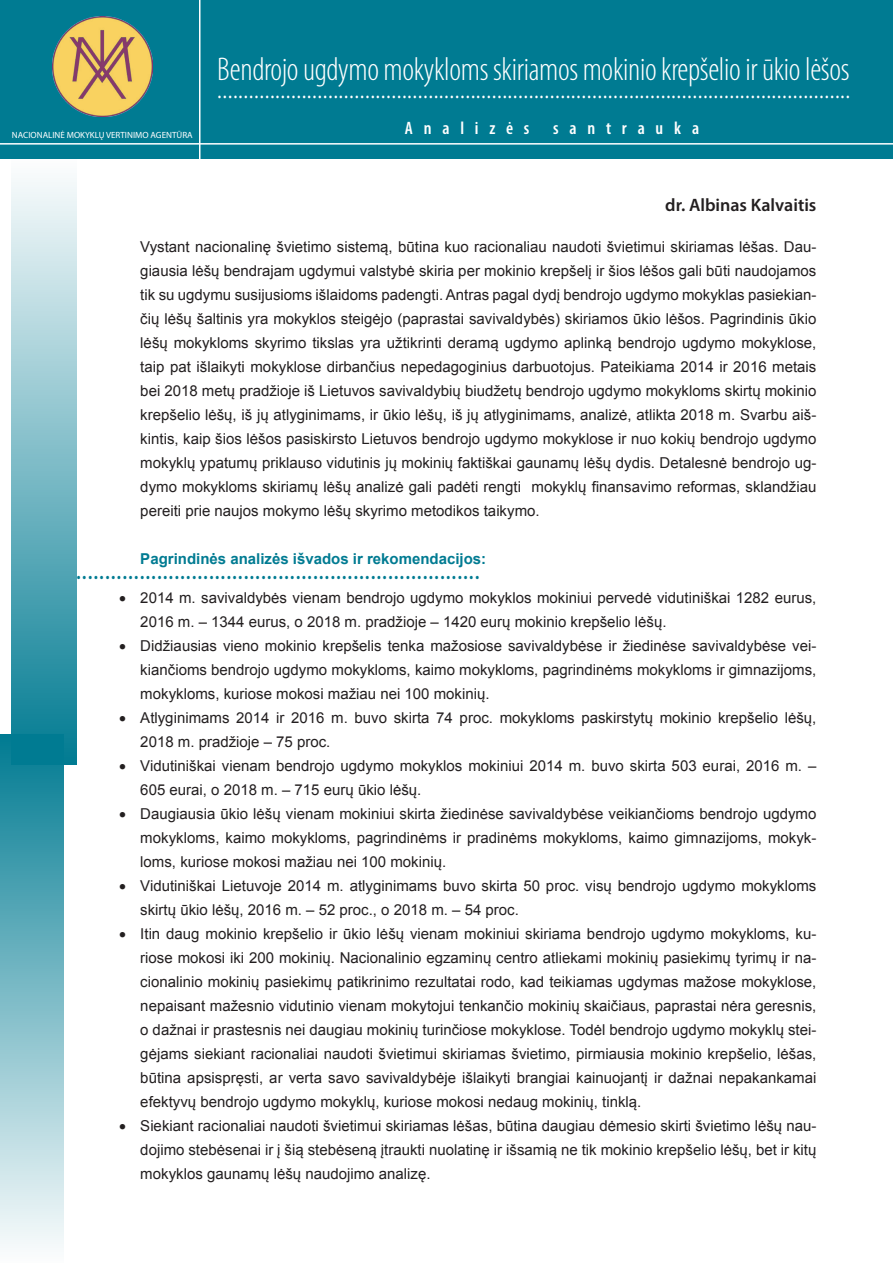
<style>
.page{position:relative;width:893px;height:1263px;background:#fff}
.page>*{position:absolute;margin:0;border:0;box-sizing:border-box;transform-origin:0 0}
.t1{font:300 condensed 33px "Myriad Pro";letter-spacing:-.01em;color:#fff}
.t2{font:600 18px "Myriad Pro";color:#231f20}
.t3{font:600 condensed 18px "Myriad Pro";letter-spacing:.6em;color:#fff}
.t4{font:900 condensed 16.5px "Myriad Pro";color:#007b92}
.Sąrašo_pastraipa{font:15px/24px "Arial";color:#231f20;text-align:justify}
.t5{font:700 15px "Arial";color:#007b92}
.t6{font:9px "Myriad Pro";color:#fff}
</style>
<div class="page">
<div style="left:0;top:0;width:893px;height:158px;background:#007b92"></div>
<hr style="left:0;top:143px;width:893px;height:2px;background:#fff">
<hr style="left:199px;top:0;width:1px;height:178px;background:#fff">
<img style="left:52px;top:16px;width:100px;height:100px">
<div style="left:11px;top:159px;width:66px;height:606px;background:linear-gradient(to bottom,#fdfdfe,#017b92)"></div>
<div style="left:0;top:734px;width:63px;height:529px;background:linear-gradient(to bottom,#007a91,#fdfdfe)"></div>
<p class="t6" style="left:12px;top:130px;width:182px">NACIONALINĖ MOKYKLŲ VERTINIMO AGENTŪRA</p>
<p class="t1" style="left:217px;top:52px;width:634px">Bendrojo ugdymo mokykloms skiriamos mokinio krepšelio ir ūkio lėšos</p>
<p class="t1" style="left:217px;top:70px;width:635px">........................................................................................................................</p>
<p class="t3" style="left:405px;top:118px;width:126px">Analizės</p>
<p class="t3" style="left:553px;top:118px;width:147px">santrauka</p>
<p class="t2" style="left:665px;top:194px;width:153px">dr. Albinas Kalvaitis</p>
<p class="Sąrašo_pastraipa" style="left:140px;top:235px;width:678px">Vys-tant na-cio-na-li-nę švie-ti-mo sis-te-mą, bū-ti-na kuo ra-cio-na-liau nau-do-ti švie-ti-mui ski-ria-mas lė-šas. Dau&shy;giau-sia lė-šų ben-dra-jam ug-dy-mui vals-ty-bė ski-ria per mo-ki-nio krep-še-lį ir šios lė-šos ga-li bū-ti nau-do-ja-mos tik su ug-dy-mu su-si-ju-sioms iš-lai-doms pa-deng-ti. Ant-ras pa-gal dy-dį ben-dro-jo ug-dy-mo mo-kyk-las pa-sie-kian&shy;čių lė-šų šal-ti-nis yra mo-kyk-los stei-gė-jo (pa-pras-tai sa-vi-val-dy-bės) ski-ria-mos ūkio lė-šos. Pa-grin-di-nis ūkio lė-šų mo-kyk-loms sky-ri-mo tiks-las yra už-tik-rin-ti de-ra-mą ug-dy-mo ap-lin-ką ben-dro-jo ug-dy-mo mo-kyk-lo-se, taip pat iš-lai-ky-ti mo-kyk-lo-se dir-ban-čius ne-pe-da-go-gi-nius dar-buo-to-jus. Pa-tei-kia-ma 2014 ir 2016 me-tais bei 2018 me-tų pra-džio-je iš Lie-tu-vos sa-vi-val-dy-bių biu-dže-tų ben-dro-jo ug-dy-mo mo-kyk-loms skir-tų mo-ki-nio krep-še-lio lė-šų, iš jų at-ly-gi-ni-mams, ir ūkio lė-šų, iš jų at-ly-gi-ni-mams, ana-li-zė, atlikta 2018 m. Svar-bu aiš&shy;kin-tis, kaip šios lė-šos pa-si-skirs-to Lie-tu-vos ben-dro-jo ug-dy-mo mo-kyk-lo-se ir nuo ko-kių ben-dro-jo ug-dy-mo mo-kyk-lų ypa-tu-mų pri-klau-so vi-du-ti-nis jų mo-ki-nių fak-tiš-kai gau-na-mų lė-šų dy-dis. De-ta-les-nė ben-dro-jo ug&shy;dy-mo mo-kyk-loms ski-ria-mų lė-šų ana-li-zė ga-li pa-dė-ti reng-ti mo-kyk-lų fi-nan-sa-vi-mo re-for-mas, sklan-džiau per-ei-ti prie nau-jos mo-ky-mo lė-šų sky-ri-mo me-to-di-kos tai-ky-mo.</p>
<p class="t5" style="left:140px;top:549px;width:347px">Pagrindinės analizės išvados ir rekomendacijos:</p>
<p class="t4" style="left:77px;top:564px;width:404px">......................................................................</p>
<p class="Sąrašo_pastraipa" style="left:140px;top:586px;width:678px;text-indent:-21px">• 2014 m. sa-vi-val-dy-bės vie-nam ben-dro-jo ug-dy-mo mo-kyk-los mo-ki-niui per-ve-dė vi-du-ti-niš-kai 1282 eu-rus,<br>2016 m. – 1344 eu-rus, o 2018 m. pra-džio-je – 1420 eu-rų mo-ki-nio krep-še-lio lė-šų.</p>
<p class="Sąrašo_pastraipa" style="left:140px;top:634px;width:678px;text-indent:-21px">• Di-džiau-sias vie-no mo-ki-nio krep-še-lis ten-ka ma-žo-sio-se sa-vi-val-dy-bė-se ir žie-di-nė-se sa-vi-val-dy-bė-se vei&shy;kian-čioms ben-dro-jo ug-dy-mo mo-kyk-loms, kai-mo mo-kyk-loms, pa-grin-di-nėms mo-kyk-loms ir gim-na-zi-joms, mo-kyk-loms, ku-rio-se mo-ko-si ma-žiau nei 100 mo-ki-nių.</p>
<p class="Sąrašo_pastraipa" style="left:140px;top:706px;width:678px;text-indent:-21px">• At-ly-gi-ni-mams 2014 ir 2016 m. bu-vo skir-ta 74 proc. mo-kyk-loms pa-skirs-ty-tų mo-ki-nio krep-še-lio lė-šų,<br>2018 m. pra-džio-je – 75 proc.</p>
<p class="Sąrašo_pastraipa" style="left:140px;top:754px;width:678px;text-indent:-21px">• Vi-du-ti-niš-kai vie-nam ben-dro-jo ug-dy-mo mo-kyk-los mo-ki-niui 2014 m. bu-vo skir-ta 503 eu-rai, 2016 m. –<br>605 eu-rai, o 2018 m. – 715 eu-rų ūkio lė-šų.</p>
<p class="Sąrašo_pastraipa" style="left:140px;top:802px;width:678px;text-indent:-21px">• Dau-giau-sia ūkio lė-šų vie-nam mo-ki-niui skir-ta žie-di-nė-se sa-vi-val-dy-bė-se vei-kian-čioms ben-dro-jo ug-dy-mo mo-kyk-loms, kai-mo mo-kyk-loms, pa-grin-di-nėms ir pra-di-nėms mo-kyk-loms, kai-mo gim-na-zi-joms, mo-kyk&shy;loms, ku-rio-se mo-ko-si ma-žiau nei 100 mo-ki-nių.</p>
<p class="Sąrašo_pastraipa" style="left:140px;top:874px;width:678px;text-indent:-21px">• Vi-du-ti-niš-kai Lie-tu-vo-je 2014 m. at-ly-gi-ni-mams bu-vo skir-ta 50 proc. vi-sų ben-dro-jo ug-dy-mo mo-kyk-loms skir-tų ūkio lė-šų, 2016 m. – 52 proc., o 2018 m. – 54 proc.</p>
<p class="Sąrašo_pastraipa" style="left:140px;top:922px;width:678px;text-indent:-21px">• Itin daug mo-ki-nio krep-še-lio ir ūkio lė-šų vie-nam mo-ki-niui ski-ria-ma ben-dro-jo ug-dy-mo mo-kyk-loms, ku&shy;rio-se mo-ko-si iki 200 mo-ki-nių. Na-cio-na-li-nio eg-za-mi-nų cen-tro at-lie-ka-mi mo-ki-nių pa-sie-ki-mų ty-ri-mų ir na&shy;cio-na-li-nio mo-ki-nių pa-sie-ki-mų pa-tik-ri-ni-mo re-zul-ta-tai ro-do, kad tei-kia-mas ug-dy-mas ma-žo-se mo-kyk-lo-se, ne-pai-sant ma-žes-nio vi-du-ti-nio vie-nam mo-ky-to-jui ten-kan-čio mo-ki-nių skai-čiaus, pa-pras-tai nė-ra ge-res-nis, o daž-nai ir pras-tes-nis nei dau-giau mo-ki-nių tu-rin-čio-se mo-kyk-lo-se. To-dėl ben-dro-jo ug-dy-mo mo-kyk-lų stei&shy;gė-jams sie-kiant ra-cio-na-liai nau-do-ti švie-ti-mui ski-ria-mas švie-ti-mo, pir-miau-sia mo-ki-nio krep-še-lio, lė-šas, bū-ti-na ap-si-spręs-ti, ar ver-ta sa-vo sa-vi-val-dy-bė-je iš-lai-ky-ti bran-giai kai-nuo-jan-tį ir daž-nai ne-pa-kan-ka-mai efek-ty-vų ben-dro-jo ug-dy-mo mo-kyk-lų, ku-rio-se mo-ko-si ne-daug mo-ki-nių, tin-klą.</p>
<p class="Sąrašo_pastraipa" style="left:140px;top:1114px;width:678px;text-indent:-21px">• Sie-kiant ra-cio-na-liai nau-do-ti švie-ti-mui ski-ria-mas lė-šas, bū-ti-na dau-giau dė-me-sio skir-ti švie-ti-mo lė-šų nau&shy;do-ji-mo ste-bė-se-nai ir į šią ste-bė-se-ną įtrauk-ti nuo-la-ti-nę ir iš-sa-mią ne tik mo-ki-nio krep-še-lio lė-šų, bet ir ki-tų mo-kyk-los gau-na-mų lė-šų nau-do-ji-mo ana-li-zę.</p>
</div>
